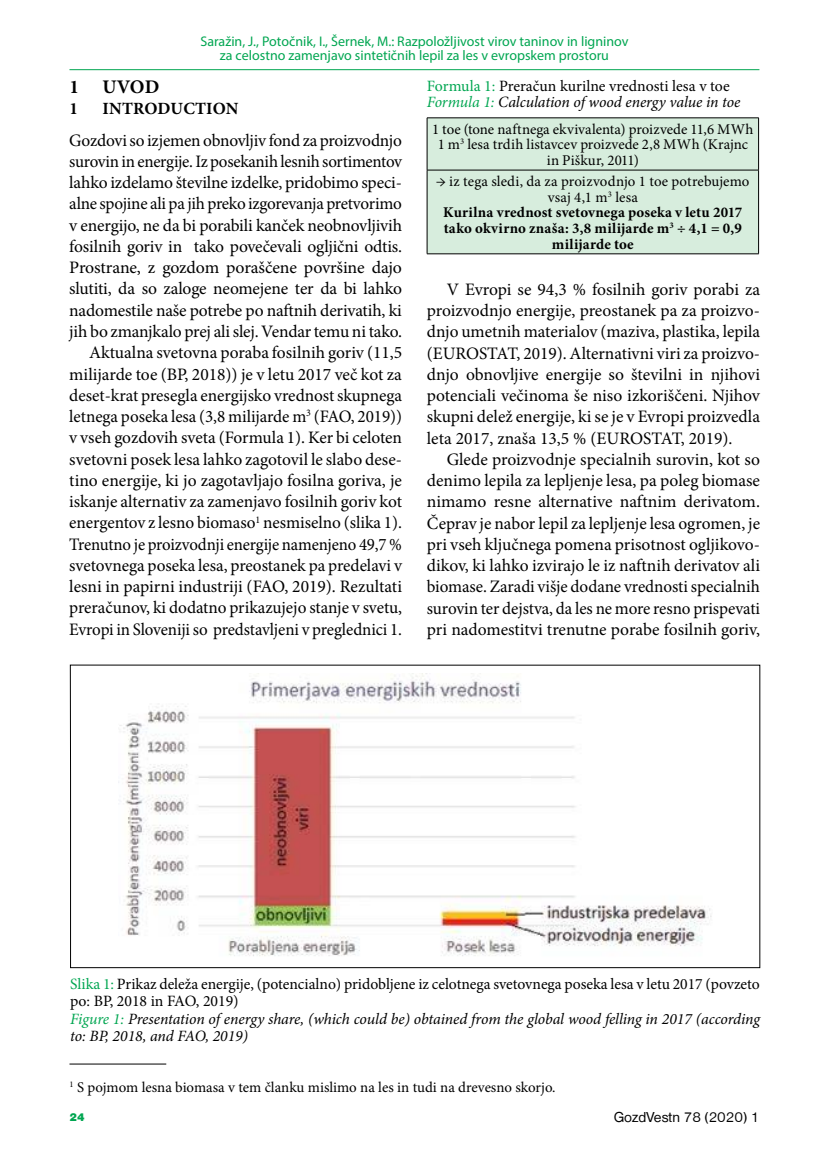
<style>
.page{position:relative;width:819px;height:1166px;background:#fff}
.page>*{position:absolute;margin:0;border:0;box-sizing:border-box;transform-origin:0 0}
.t1{font:700 19.25px "Minion Pro";color:#000}
.t2{font:17.5px/21.3px "Minion Pro";letter-spacing:-.005em;color:#000;text-align:justify}
.t3{font:700 17.15px "Minion Pro";color:#000}
.t4{font:15.75px/17.5px "Minion Pro";color:#000}
.t5{font:italic 15.75px/16.6px "Minion Pro";letter-spacing:-.005em;color:#000}
.t6{font:14.88px/15.8px "Minion Pro";color:#000;text-align:center}
.t7{font:700 14.88px/15.8px "Minion Pro";letter-spacing:.01em;color:#000;text-align:center}
.t8{font:14.88px "Nimbus San DEE";color:#000}
.t9{font:14px/14px "Myriad Pro";color:#00a651;text-align:center}
.t10{font:11.38px "Nimbus San DEE Blac";color:#00a651}
.s1{font-style:normal;color:#00a651}
.s2{font-style:normal}
.s3{color:#00a651}
.s4{font-weight:400}
.s5{font-style:italic;color:#00a651}
.s6{font-style:italic}
</style>
<div class="page">
<hr style="left:69px;top:69px;width:690px;height:1px;background:#00a651">
<svg style="left:70px;top:665px;width:690px;height:303px"></svg>
<div style="left:428px;top:119px;width:330px;height:134px;background:#d7eddd"></div>
<hr style="left:427px;top:118px;width:331px;height:1px;background:#000">
<hr style="left:427px;top:118px;width:1px;height:52px;background:#000">
<hr style="left:758px;top:118px;width:1px;height:52px;background:#000">
<hr style="left:427px;top:170px;width:331px;height:1px;background:#000">
<hr style="left:427px;top:170px;width:1px;height:84px;background:#000">
<hr style="left:758px;top:170px;width:1px;height:84px;background:#000">
<hr style="left:427px;top:253px;width:331px;height:1px;background:#000">
<hr style="left:69px;top:1064px;width:97px;height:1px;background:#000">
<p class="t9" style="left:200px;top:34px;width:429px">Saražin, J., Potočnik, I., Šernek, M.: Razpoložljivost virov taninov in ligninov za celostno zamenjavo sintetičnih lepil za les v evropskem prostoru</p>
<p class="t1" style="left:69px;top:74px;width:63px">1 Uvod</p>
<p class="t3" style="left:69px;top:97px;width:10px">1</p>
<p class="t3" style="left:103px;top:97px;width:20px">Introduction</p>
<p class="t2" style="left:69px;top:129px;width:334px;text-align:right">Gozdovi so izjemen obnovljiv fond za proizvodnjo surovin in energije. Iz posekanih lesnih sortimentov lahko izdelamo številne izdelke, pridobimo speci&shy;alne spojine ali pa jih preko izgorevanja pretvorimo v energijo, ne da bi porabili kanček neobnovljivih fosilnih goriv in tako povečevali ogljični odtis.<br>Prostrane, z gozdom poraščene površine dajo slutiti, da so zaloge neomejene ter da bi lahko nadomestile naše potrebe po naftnih derivatih, ki jih bo zmanjkalo prej ali slej. Vendar temu ni tako.<br>Aktualna svetovna poraba fosilnih goriv (11,5 milijarde toe (BP, 2018)) je v letu 2017 več kot za deset-krat presegla energijsko vrednost skupnega letnega poseka lesa (3,8 milijarde m<sup>3</sup> (FAO, 2019)) v vseh gozdovih sveta (Formula 1). Ker bi celoten svetovni posek lesa lahko zagotovil le slabo dese&shy;tino energije, ki jo zagotavljajo fosilna goriva, je iskanje alternativ za zamenjavo fosilnih goriv kot energentov z lesno biomaso<sup>1</sup> nesmiselno (slika 1).<br>Trenutno je proizvodnji energije namenjeno 49,7 % svetovnega poseka lesa, preostanek pa predelavi v lesni in papirni industriji (FAO, 2019). Rezultati preračunov, ki dodatno prikazujejo stanje v svetu, Evropi in Sloveniji so predstavljeni v preglednici 1.</p>
<p class="t5" style="left:427px;top:77px;width:315px"><span class="s1">Formula 1:</span> <span class="s2">Preračun kurilne vrednosti lesa v toe<br></span><span class="s3">Formula 1:</span> Calculation of wood energy value in toe</p>
<p class="t6" style="left:432px;top:121px;width:323px">1 toe (tone naftnega ekvivalenta) proizvede 11,6 MWh<br>1 m<sup>3</sup> lesa trdih listavcev proizvede 2,8 MWh (Krajnc in Piškur, 2011)</p>
<p class="t7" style="left:436px;top:173px;width:315px"><span class="s4">→ iz tega sledi, da za proizvodnjo 1 toe potrebujemo vsaj 4,1 m</span><sup>3</sup> <span class="s4">lesa<br></span>Kurilna vrednost svetovnega poseka v letu 2017 tako okvirno znaša: 3,8 milijarde m<sup>3</sup> ÷ 4,1 = 0,9 milijarde toe</p>
<p class="t2" style="left:427px;top:279px;width:335px;text-indent:20px">V Evropi se 94,3 % fosilnih goriv porabi za proizvodnjo energije, preostanek pa za proizvo&shy;dnjo umetnih materialov (maziva, plastika, lepila (EUROSTAT, 2019). Alternativni viri za proizvo&shy;dnjo obnovljive energije so številni in njihovi potenciali večinoma še niso izkoriščeni. Njihov skupni delež energije, ki se je v Evropi proizvedla leta 2017, znaša 13,5 % (EUROSTAT, 2019).</p>
<p class="t2" style="left:427px;top:449px;width:335px;text-indent:20px">Glede proizvodnje specialnih surovin, kot so denimo lepila za lepljenje lesa, pa poleg biomase nimamo resne alternative naftnim derivatom.<br>Čeprav je nabor lepil za lepljenje lesa ogromen, je pri vseh ključnega pomena prisotnost ogljikovo&shy;dikov, ki lahko izvirajo le iz naftnih derivatov ali biomase. Zaradi višje dodane vrednosti specialnih surovin ter dejstva, da les ne more resno prispevati pri nadomestitvi trenutne porabe fosilnih goriv,</p>
<p class="t4" style="left:70px;top:975px;width:691px"><span class="s3">Slika 1:</span> Prikaz deleža energije, (potencialno) pridobljene iz celotnega svetovnega poseka lesa v letu 2017 (povzeto po: BP, 2018 in FAO, 2019)<br><span class="s5">Figure 1:</span> <span class="s6">Presentation of energy share, (which could be) obtained from the global wood felling in 2017 (according to: BP, 2018, and FAO, 2019)</span></p>
<p class="t6" style="left:69px;top:1079px;width:487px"><sup>1</sup> S pojmom lesna biomasa v tem članku mislimo na les in tudi na drevesno skorjo.</p>
<p class="t10" style="left:69px;top:1111px;width:17px">24</p>
<p class="t8" style="left:613px;top:1109px;width:147px">GozdVestn 78 (2020) 1</p>
</div>
